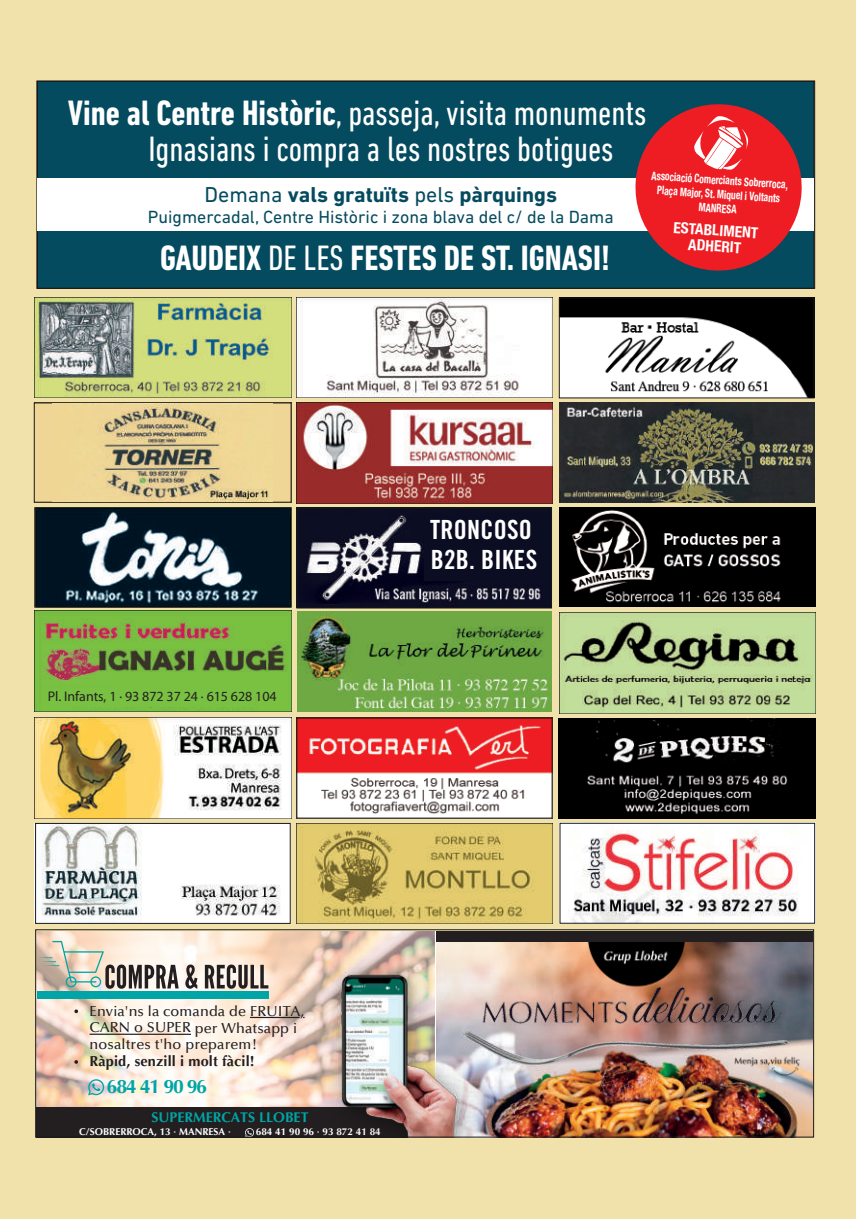
<style>
.page{position:relative;width:856px;height:1219px;background:#fff}
.page>*{position:absolute;margin:0;border:0;box-sizing:border-box;transform-origin:0 0}
.t1{font:condensed 35.8px/35.8px "DIN Next LT Pro";color:#fff}
.t2{font:700 condensed 35.8px "DIN Next LT Pro";color:#fff}
.t3{font:26.4px/30.2px "Trade Gothic LT Std Bd Cn 20";letter-spacing:.01em;color:#fff}
.t4{font:700 22px "DIN Next LT Pro";color:#054b5f}
.t5{font:700 19.4px "Optima CE";letter-spacing:-.06em;color:#00a5a7}
.t6{font:18px "DIN Next LT Pro";color:#054b5f}
.t7{font:700 condensed 15.4px/16px "Helvetica Neue LT Std";color:#fff;text-align:center}
.t8{font:500 14.4px/16.8px "Optima";letter-spacing:.01em;color:#231f20}
.t9{font:700 14.4px "Optima LT Std";letter-spacing:.01em;color:#231f20}
.t10{font:700 14.2px "Optima LT Std";color:#00a5a7}
.t11{font:14px "Myriad Pro";letter-spacing:-.005em;color:#231f20}
.t12{font:700 condensed 11.8px/14.2px "Helvetica Neue LT Std";color:#fff;text-align:center;scale:.81 1}
.t13{font:700 10px "Optima LT Std";color:#fff}
.s1{font-weight:700}
.s2{font-weight:400}
</style>
<div class="page">
<div style="left:0;top:0;width:856px;height:1218px;background:#f0e2aa"></div>
<img style="left:299px;top:719px;width:251px;height:97px">
<img style="left:297px;top:611px;width:255px;height:100px">
<img style="left:562px;top:824px;width:251px;height:97px">
<img style="left:34px;top:717px;width:257px;height:101px">
<img style="left:34px;top:611px;width:258px;height:100px">
<img style="left:34px;top:297px;width:258px;height:101px">
<img style="left:297px;top:297px;width:256px;height:101px">
<img style="left:559px;top:613px;width:257px;height:100px">
<img style="left:559px;top:718px;width:257px;height:100px">
<img style="left:296px;top:823px;width:256px;height:100px">
<img style="left:297px;top:402px;width:256px;height:101px">
<img style="left:34px;top:507px;width:258px;height:101px">
<img style="left:559px;top:507px;width:257px;height:100px">
<img style="left:34px;top:822px;width:257px;height:101px">
<div style="left:35px;top:823px;width:255px;height:100px;border:1px solid #1b1819"></div>
<img style="left:296px;top:507px;width:254px;height:100px">
<div style="left:297px;top:507px;width:255px;height:101px;border:1px solid #1b1819"></div>
<img style="left:561px;top:297px;width:254px;height:101px">
<div style="left:559px;top:297px;width:255px;height:101px;border:1px solid #1b1819"></div>
<div style="left:560px;top:822px;width:255px;height:101px;border:1px solid #1b1819"></div>
<div style="left:297px;top:717px;width:255px;height:101px;border:1px solid #1b1819"></div>
<div style="left:37px;top:81px;width:777px;height:207px;background:#054b5f"></div>
<div style="left:424px;top:514px;width:120px;height:66px;background:#0b0d23"></div>
<div style="left:411px;top:513px;width:133px;height:24px;background:#0b0d23"></div>
<div style="left:46px;top:689px;width:209px;height:17px;background:#79c142"></div>
<img style="left:37px;top:931px;width:398px;height:176px">
<div style="left:37px;top:991px;width:232px;height:7px;background:#00a5a7"></div>
<svg style="left:88px;top:1078px;width:16px;height:17px"></svg>
<img style="left:485px;top:941px;width:327px;height:194px">
<img style="left:485px;top:986px;width:311px;height:86px">
<img style="left:730px;top:1053px;width:75px;height:24px">
<svg style="left:74px;top:1009px;width:4px;height:3px"></svg>
<hr style="left:250px;top:1016px;width:50px;height:1px;background:#231f20">
<hr style="left:90px;top:1033px;width:101px;height:1px;background:#231f20">
<svg style="left:74px;top:1059px;width:4px;height:4px"></svg>
<div style="left:37px;top:1107px;width:398px;height:30px;background:#231f20"></div>
<svg style="left:245px;top:1128px;width:9px;height:7px"></svg>
<img style="left:283px;top:940px;width:202px;height:195px">
<svg style="left:366px;top:983px;width:19px;height:4px"></svg>
<img style="left:586px;top:941px;width:102px;height:61px">
<div style="left:437px;top:930px;width:376px;height:11px;background:#231f20"></div>
<svg style="left:38px;top:940px;width:141px;height:48px;background:#c9c1b5"></svg>
<svg style="left:185px;top:964px;width:12px;height:24px"></svg>
<svg style="left:205px;top:964px;width:63px;height:24px;background:#8e8680"></svg>
<div style="left:35px;top:929px;width:779px;height:208px;border:1px solid #1b1819"></div>
<div style="left:37px;top:81px;width:778px;height:207px;border:1px solid #1b1819"></div>
<img style="left:559px;top:402px;width:256px;height:100px">
<div style="left:34px;top:402px;width:257px;height:100px;background:#f0d696;border:1px solid #231f20"></div>
<img style="left:52px;top:403px;width:221px;height:98px">
<div style="left:38px;top:178px;width:776px;height:53px;background:#fff"></div>
<svg style="left:635px;top:104px;width:167px;height:167px"></svg>
<p class="t1" style="left:148px;top:95px;width:500px;text-indent:-81px"><span class="s1">Vine al Centre Històric</span>, passeja, visita monuments<br>Ignasians i compra a les nostres botigues</p>
<p class="t4" style="left:204px;top:181px;width:354px"><span class="s2">Demana</span> vals gratuïts <span class="s2">pels</span> pàrquings</p>
<p class="t6" style="left:148px;top:207px;width:467px">Puigmercadal, Centre Històric i zona blava del c/ de la Dama</p>
<p class="t2" style="left:160px;top:237px;width:451px">GAUDEIX <span class="s2">DE LES</span> FESTES DE ST. IGNASI!</p>
<p class="t12" style="left:652px;top:168px;width:170px;rotate:4deg">Associació Comerciants Sobrerroca,<br>Plaça Major, St. Miquel i Voltants<br>MANRESA</p>
<p class="t7" style="left:674px;top:219px;width:86px;rotate:4deg">ESTABLIMENT<br>ADHERIT</p>
<p class="t11" style="left:48px;top:687px;width:230px">Pl. Infants, 1 · 93 872 37 24 · 615 628 104</p>
<p class="t3" style="left:430px;top:514px;width:109px">TRONCOSO<br>B2B. BIKES</p>
<p class="t8" style="left:90px;top:1002px;width:216px">Envia'ns la comanda de FRUITA,<br>CARN o SUPER per Whatsapp i nosaltres t'ho preparem!</p>
<p class="t9" style="left:90px;top:1052px;width:167px">Ràpid, senzill i molt fàcil!</p>
<p class="t5" style="left:107px;top:1074px;width:102px">684 41 90 96</p>
<p class="t10" style="left:152px;top:1108px;width:158px">SUPERMERCATS LLOBET</p>
<p class="t13" style="left:79px;top:1125px;width:153px">C/SOBRERROCA, 13 · MANRESA ·</p>
<p class="t13" style="left:256px;top:1125px;width:126px">684 41 90 96 · 93 872 41 84</p>
</div>
